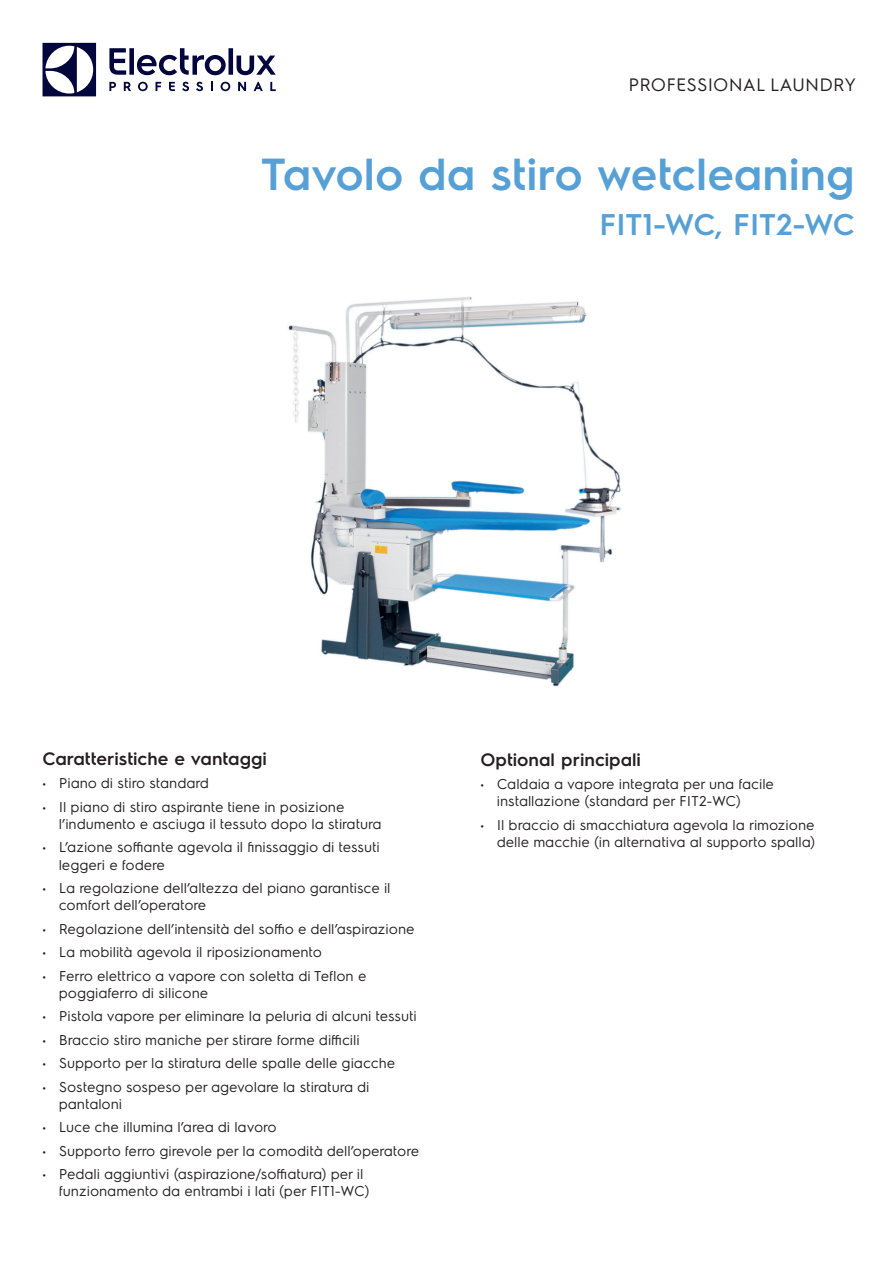
<style>
.page{position:relative;width:893px;height:1263px;background:#fff}
.page>*{position:absolute;margin:0;border:0;box-sizing:border-box;transform-origin:0 0}
.t1{font:600 45px "Electrolux Sans";color:#56a0d5}
.t2{font:600 30px "Electrolux Sans";color:#56a0d5}
._5{font:600 18px "Electrolux Sans";color:#231f20}
.t3{font:18px "Electrolux Sans";color:#231f20}
.t4{font:14.25px/17.1px "Electrolux Sans";color:#231f20}
</style>
<div class="page">
<svg style="left:43px;top:43px;width:53px;height:53px"></svg>
<svg style="left:109px;top:48px;width:167px;height:27px"></svg>
<svg style="left:270px;top:82px;width:6px;height:9px"></svg>
<svg style="left:221px;top:82px;width:9px;height:9px"></svg>
<svg style="left:211px;top:82px;width:2px;height:9px"></svg>
<svg style="left:196px;top:82px;width:7px;height:9px"></svg>
<svg style="left:182px;top:82px;width:7px;height:9px"></svg>
<svg style="left:169px;top:82px;width:6px;height:9px"></svg>
<svg style="left:156px;top:82px;width:5px;height:9px"></svg>
<svg style="left:138px;top:82px;width:10px;height:9px"></svg>
<svg style="left:124px;top:82px;width:7px;height:9px"></svg>
<svg style="left:109px;top:82px;width:7px;height:9px"></svg>
<svg style="left:254px;top:82px;width:9px;height:9px"></svg>
<svg style="left:238px;top:82px;width:8px;height:9px"></svg>
<img style="left:288px;top:297px;width:333px;height:390px">
<p class="t3" style="left:629px;top:72px;width:229px">PROFESSIONAL LAUNDRY</p>
<p class="t1" style="left:261px;top:143px;width:595px">Tavolo da stiro wetcleaning</p>
<p class="t2" style="left:599px;top:204px;width:257px">FIT1-WC, FIT2-WC</p>
<p class="_5" style="left:43px;top:746px;width:226px">Caratteristiche e vantaggi</p>
<p class="t4" style="left:43px;top:774px;width:168px">• Piano di stiro standard</p>
<p class="t4" style="left:59px;top:797px;width:324px;text-indent:-17px">• Il piano di stiro aspirante tiene in posizione l’indumento e asciuga il tessuto dopo la stiratura</p>
<p class="t4" style="left:59px;top:838px;width:322px;text-indent:-17px">• L’azione soffiante agevola il finissaggio di tessuti leggeri e fodere</p>
<p class="t4" style="left:59px;top:878px;width:333px;text-indent:-17px">• La regolazione dell’altezza del piano garantisce il comfort dell’operatore</p>
<p class="t4" style="left:43px;top:919px;width:374px">• Regolazione dell’intensità del soffio e dell’aspirazione</p>
<p class="t4" style="left:43px;top:942px;width:281px">• La mobilità agevola il riposizionamento</p>
<p class="t4" style="left:59px;top:966px;width:309px;text-indent:-17px">• Ferro elettrico a vapore con soletta di Teflon e poggiaferro di silicone</p>
<p class="t4" style="left:43px;top:1007px;width:376px">• Pistola vapore per eliminare la peluria di alcuni tessuti</p>
<p class="t4" style="left:43px;top:1030px;width:319px">• Braccio stiro maniche per stirare forme difficili</p>
<p class="t4" style="left:43px;top:1053px;width:354px">• Supporto per la stiratura delle spalle delle giacche</p>
<p class="t4" style="left:59px;top:1077px;width:312px;text-indent:-17px">• Sostegno sospeso per agevolare la stiratura di pantaloni</p>
<p class="t4" style="left:43px;top:1118px;width:236px">• Luce che illumina l’area di lavoro</p>
<p class="t4" style="left:43px;top:1141px;width:378px">• Supporto ferro girevole per la comodità dell’operatore</p>
<p class="t4" style="left:59px;top:1164px;width:312px;text-indent:-17px">• Pedali aggiuntivi (aspirazione/soffiatura) per il funzionamento da entrambi i lati (per FIT1-WC)</p>
<p class="_5" style="left:480px;top:747px;width:162px">Optional principali</p>
<p class="t4" style="left:497px;top:775px;width:279px;text-indent:-17px">• Caldaia a vapore integrata per una facile installazione (standard per FIT2-WC)</p>
<p class="t4" style="left:480px;top:815px;width:336px;text-align:right">• Il braccio di smacchiatura agevola la rimozione delle macchie (in alternativa al supporto spalla)</p>
</div>
